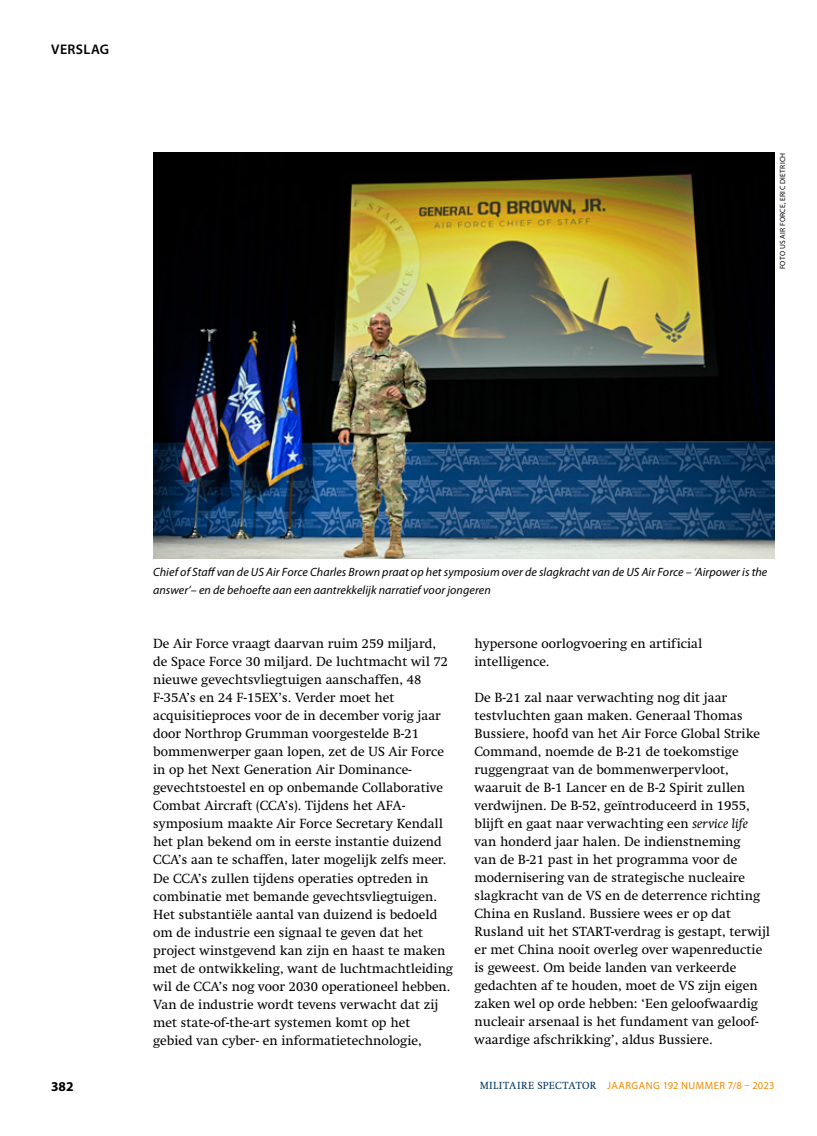
<style>
.page{position:relative;width:817px;height:1136px;background:#fff}
.page>*{position:absolute;margin:0;border:0;box-sizing:border-box;transform-origin:0 0}
.t1{font:600 13.95px "Myriad Pro";letter-spacing:.03em;color:#000}
.t2{font:13.5px/18px "Swift LT Std";color:#000}
.t3{font:700 13.5px "Myriad Pro";color:#000}
.t4{font:italic 12px/18px "Myriad Pro";letter-spacing:.005em;color:#000}
.t5{font:10.5px "Myriad Pro";letter-spacing:.045em;color:#f38a00}
.t6{font:7.5px "Myriad Pro";letter-spacing:.04em;color:#000}
.s1{font-style:italic}
.s2{font-family:"Swift LT Std";color:#00355f}
</style>
<div class="page">
<img style="left:153px;top:153px;width:621px;height:405px">
<p class="t1" style="left:51px;top:40px;width:59px">VERSLAG</p>
<p class="t6" style="left:777px;top:269px;width:118px;rotate:-90deg">FOTO US AIR FORCE, ERIC DIETRICH</p>
<p class="t4" style="left:153px;top:563px;width:615px">Chief of Staff van de US Air Force Charles Brown praat op het symposium over de slagkracht van de US Air Force – ‘Airpower is the answer’– en de behoefte aan een aantrekkelijk narratief voor jongeren</p>
<p class="t2" style="left:153px;top:635px;width:301px">De Air Force vraagt daarvan ruim 259 miljard, de Space Force 30 miljard. De luchtmacht wil 72 nieuwe gevechtsvliegtuigen aanschaffen, 48<br>F-35A’s en 24 F-15EX’s. Verder moet het acquisitieproces voor de in december vorig jaar door Northrop Grumman voorgestelde B-21 bommenwerper gaan lopen, zet de US Air Force in op het Next Generation Air Dominance&shy;gevechtstoestel en op onbemande Collaborative Combat Aircraft (CCA’s). Tijdens het AFA&shy;symposium maakte Air Force Secretary Kendall het plan bekend om in eerste instantie duizend CCA’s aan te schaffen, later mogelijk zelfs meer.<br>De CCA’s zullen tijdens operaties optreden in combinatie met bemande gevechtsvliegtuigen.<br>Het substantiële aantal van duizend is bedoeld om de industrie een signaal te geven dat het project winstgevend kan zijn en haast te maken met de ontwikkeling, want de luchtmachtleiding wil de CCA’s nog voor 2030 operationeel hebben.<br>Van de industrie wordt tevens verwacht dat zij met state-of-the-art systemen komt op het gebied van cyber- en informatietechnologie,</p>
<p class="t2" style="left:474px;top:635px;width:229px">hypersone oorlogvoering en artificial intelligence.</p>
<p class="t2" style="left:474px;top:689px;width:297px">De B-21 zal naar verwachting nog dit jaar testvluchten gaan maken. Generaal Thomas Bussiere, hoofd van het Air Force Global Strike Command, noemde de B-21 de toekomstige ruggengraat van de bommenwerpervloot, waaruit de B-1 Lancer en de B-2 Spirit zullen verdwijnen. De B-52, geïntroduceerd in 1955, blijft en gaat naar verwachting een <span class="s1">service life </span>van honderd jaar halen. De indienstneming<br>van de B-21 past in het programma voor de modernisering van de strategische nucleaire slagkracht van de VS en de deterrence richting China en Rusland. Bussiere wees er op dat Rusland uit het START-verdrag is gestapt, terwijl er met China nooit overleg over wapenreductie is geweest. Om beide landen van verkeerde gedachten af te houden, moet de VS zijn eigen zaken wel op orde hebben: ‘Een geloofwaardig nucleair arsenaal is het fundament van geloof&shy;waardige afschrikking’, aldus Bussiere.</p>
<p class="t3" style="left:51px;top:1077px;width:24px">382</p>
<p class="t5" style="left:479px;top:1078px;width:296px"><span class="s2">MILITAIRE SPECTATOR</span> JAARGANG 192 NUMMER 7/8 – 2023</p>
</div>
